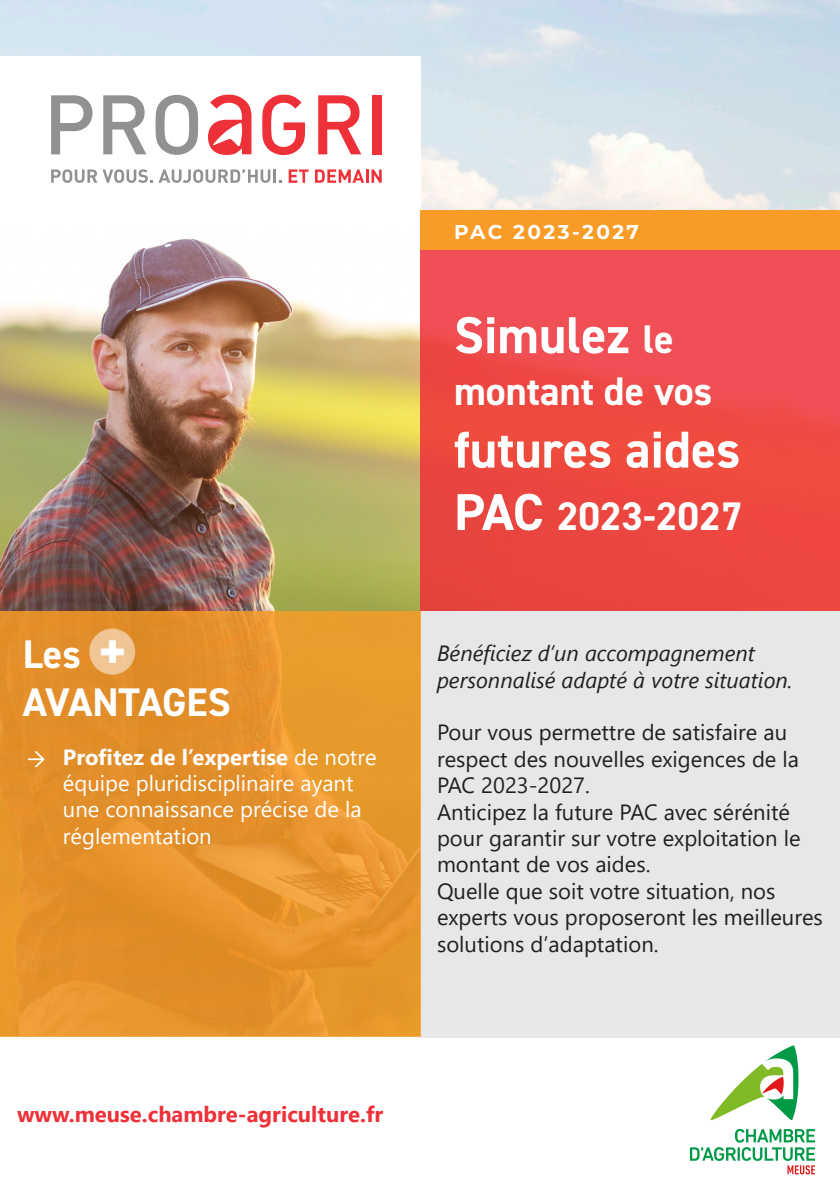
<style>
.page{position:relative;width:840px;height:1191px;background:#fff}
.page>*{position:absolute;margin:0;border:0;box-sizing:border-box;transform-origin:0 0}
.t1{font:700 52px "DIN2014";color:#fff}
.t2{font:700 40px "DIN2014";color:#fff}
.t3{font:22px/26.4px "Segoe UI";color:#231f20}
.t4{font:22px/26.4px "Segoe UI";color:#fff}
.t5{font:italic 22px/26.4px "Segoe UI";color:#231f20}
.t6{font:700 22px "Segoe UI";color:#ee3038}
.t7{font:700 20px "Montserrat";letter-spacing:.12em;color:#fff}
.s1{font-family:"DIN2014";font-weight:700}
.s2{font-weight:700}
.s3{font-size:40px}
.s4{font-size:52px}
</style>
<div class="page">
<img style="left:0;top:238px;width:420px;height:373px">
<svg style="left:262px;top:95px;width:43px;height:60px"></svg>
<svg style="left:51px;top:169px;width:219px;height:14px"></svg>
<hr style="left:273px;top:169px;width:3px;height:14px;background:#909192">
<svg style="left:288px;top:169px;width:20px;height:14px"></svg>
<svg style="left:315px;top:169px;width:49px;height:14px"></svg>
<hr style="left:365px;top:169px;width:3px;height:14px;background:#ee3038">
<svg style="left:371px;top:169px;width:10px;height:14px"></svg>
<svg style="left:51px;top:95px;width:41px;height:59px"></svg>
<svg style="left:103px;top:95px;width:43px;height:59px"></svg>
<svg style="left:155px;top:95px;width:43px;height:60px"></svg>
<svg style="left:318px;top:95px;width:43px;height:59px"></svg>
<div style="left:372px;top:95px;width:9px;height:59px;background:#ee3038"></div>
<svg style="left:208px;top:95px;width:43px;height:60px"></svg>
<div style="left:420px;top:210px;width:419px;height:39px;background:#f89c27"></div>
<div style="left:420px;top:249px;width:419px;height:363px;background:linear-gradient(to bottom,#f15058,#e94437)"></div>
<div style="left:420px;top:611px;width:419px;height:426px;background:#e6e7e9"></div>
<svg style="left:0;top:611px;width:420px;height:425px;background:#e5932c"></svg>
<img style="left:72px;top:614px;width:81px;height:75px">
<img style="left:689px;top:1045px;width:127px;height:130px">
<p class="t2" style="left:23px;top:627px;width:60px">Les</p>
<p class="t2" style="left:23px;top:675px;width:209px">AVANTAGES</p>
<p class="t4" style="left:63px;top:741px;width:315px;text-indent:-36px"><span class="s1">→</span> <span class="s2">Profitez de l’expertise</span> de notre équipe pluridisciplinaire ayant une connaissance précise de la réglementation</p>
<p class="t7" style="left:454px;top:218px;width:186px">PAC 2023-2027</p>
<p class="t1" style="left:454px;top:301px;width:221px">Simulez <span class="s3">le</span></p>
<p class="t2" style="left:454px;top:365px;width:259px">montant de vos</p>
<p class="t1" style="left:454px;top:415px;width:287px">futures aides</p>
<p class="t2" style="left:454px;top:489px;width:290px"><span class="s4">PAC</span> 2023-2027</p>
<p class="t5" style="left:437px;top:636px;width:357px">Bénéficiez d’un accompagnement personnalisé adapté à votre situation.</p>
<p class="t3" style="left:437px;top:717px;width:363px">Pour vous permettre de satisfaire au respect des nouvelles exigences de la<br>PAC 2023-2027.</p>
<p class="t3" style="left:437px;top:796px;width:365px">Anticipez la future PAC avec sérénité pour garantir sur votre exploitation le montant de vos aides.</p>
<p class="t3" style="left:437px;top:876px;width:387px">Quelle que soit votre situation, nos experts vous proposeront les meilleures solutions d’adaptation.</p>
<p class="t6" style="left:17px;top:1093px;width:367px">www.meuse.chambre-agriculture.fr</p>
</div>
